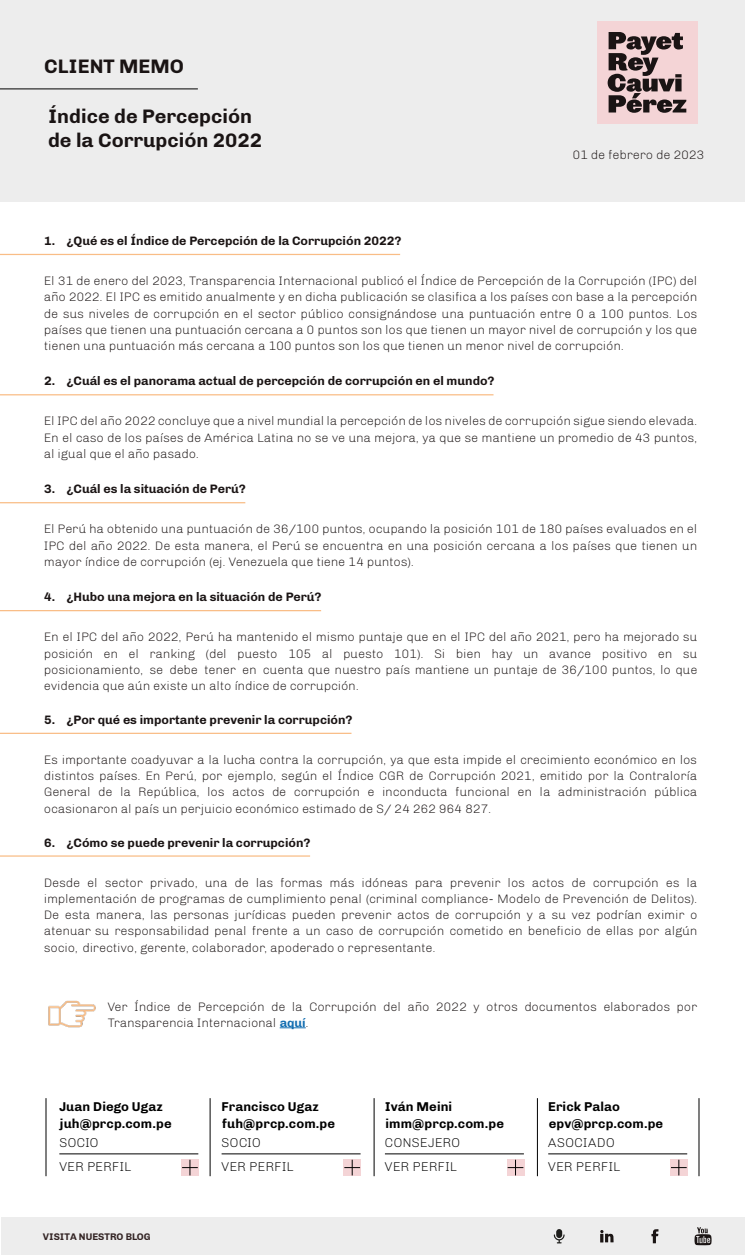
<style>
.page{position:relative;width:745px;height:1255px;background:#fff}
.page>*{position:absolute;margin:0;border:0;box-sizing:border-box;transform-origin:0 0}
.t1{font:700 20px/24px "Chivo";color:#1a1414}
.t2{font:700 13px "Chivo";letter-spacing:.005em;color:#010101}
.t3{font:300 13px/24.4px "Chivo";letter-spacing:.005em;color:#010101}
.t4{font:300 12.5px/16.2px "Chivo";color:#1a1414;text-align:justify}
.t5{font:700 12.5px "Chivo";color:#1a1414}
.t6{font:700 9.88px "Chivo";color:#332424}
.s1{font-weight:700;color:#136eb1}
</style>
<div class="page">
<div style="left:0;top:0;width:744px;height:201px;background:#ededed"></div>
<hr style="left:0;top:89px;width:198px;height:1px;background:#010101">
<hr style="left:0;top:254px;width:400px;height:1px;background:#f9bd86">
<hr style="left:0;top:394px;width:493px;height:1px;background:#f9bd86">
<hr style="left:0;top:502px;width:245px;height:1px;background:#f9bd86">
<hr style="left:0;top:610px;width:321px;height:1px;background:#f9bd86">
<hr style="left:0;top:732px;width:351px;height:2px;background:#f9bd86">
<svg style="left:279px;top:1027px;width:26px;height:1px"></svg>
<hr style="left:0;top:855px;width:310px;height:1px;background:#f9bd86">
<div style="left:597px;top:21px;width:100px;height:103px;background:#f4d4d6"></div>
<svg style="left:607px;top:32px;width:79px;height:81px"></svg>
<div style="left:1px;top:1217px;width:743px;height:38px;background:#ededed"></div>
<svg style="left:600px;top:1230px;width:13px;height:12px"></svg>
<svg style="left:651px;top:1229px;width:7px;height:14px"></svg>
<svg style="left:694px;top:1227px;width:17px;height:18px"></svg>
<svg style="left:553px;top:1229px;width:11px;height:14px"></svg>
<hr style="left:59px;top:1153px;width:139px;height:1px;background:#010101">
<div style="left:181px;top:1159px;width:17px;height:16px;background:#f4d4d6"></div>
<svg style="left:182px;top:1159px;width:16px;height:16px"></svg>
<hr style="left:46px;top:1098px;width:1px;height:78px;background:#010101">
<hr style="left:221px;top:1153px;width:139px;height:1px;background:#010101">
<div style="left:343px;top:1159px;width:17px;height:16px;background:#f4d4d6"></div>
<svg style="left:344px;top:1159px;width:16px;height:16px"></svg>
<hr style="left:373px;top:1098px;width:1px;height:78px;background:#010101">
<hr style="left:384px;top:1153px;width:139px;height:1px;background:#010101">
<svg style="left:507px;top:1159px;width:16px;height:16px"></svg>
<hr style="left:537px;top:1098px;width:1px;height:78px;background:#010101">
<hr style="left:548px;top:1153px;width:138px;height:1px;background:#010101">
<svg style="left:686px;top:1159px;width:1px;height:16px"></svg>
<svg style="left:670px;top:1159px;width:16px;height:16px"></svg>
<hr style="left:698px;top:1098px;width:1px;height:78px;background:#010101">
<hr style="left:210px;top:1098px;width:1px;height:78px;background:#010101">
<img style="left:48px;top:1000px;width:48px;height:28px">
<h1 class="t1" style="left:44px;top:54px;width:141px">CLIENT MEMO</h1>
<h1 class="t1" style="left:48px;top:104px;width:215px">Índice de Percepción de la Corrupción 2022</h1>
<p class="t4" style="left:572px;top:146px;width:133px">01 de febrero de 2023</p>
<p class="t5" style="left:44px;top:233px;width:359px">1. ¿Qué es el Índice de Percepción de la Corrupción 2022?</p>
<p class="t4" style="left:44px;top:273px;width:654px">El 31 de enero del 2023, Transparencia Internacional publicó el Índice de Percepción de la Corrupción (IPC) del año 2022. El IPC es emitido anualmente y en dicha publicación se clasifica a los países con base a la percepción de sus niveles de corrupción en el sector público consignándose una puntuación entre 0 a 100 puntos. Los países que tienen una puntuación cercana a 0 puntos son los que tienen un mayor nivel de corrupción y los que tienen una puntuación más cercana a 100 puntos son los que tienen un menor nivel de corrupción.</p>
<p class="t5" style="left:44px;top:374px;width:452px">2. ¿Cuál es el panorama actual de percepción de corrupción en el mundo?</p>
<p class="t4" style="left:44px;top:413px;width:654px">El IPC del año 2022 concluye que a nivel mundial la percepción de los niveles de corrupción sigue siendo elevada.<br>En el caso de los países de América Latina no se ve una mejora, ya que se mantiene un promedio de 43 puntos, al igual que el año pasado.</p>
<p class="t5" style="left:44px;top:482px;width:203px">3. ¿Cuál es la situación de Perú?</p>
<p class="t4" style="left:44px;top:521px;width:654px">El Perú ha obtenido una puntuación de 36/100 puntos, ocupando la posición 101 de 180 países evaluados en el IPC del año 2022. De esta manera, el Perú se encuentra en una posición cercana a los países que tienen un mayor índice de corrupción (ej. Venezuela que tiene 14 puntos).</p>
<p class="t5" style="left:44px;top:589px;width:279px">4. ¿Hubo una mejora en la situación de Perú?</p>
<p class="t4" style="left:44px;top:629px;width:654px">En el IPC del año 2022, Perú ha mantenido el mismo puntaje que en el IPC del año 2021, pero ha mejorado su posición en el ranking (del puesto 105 al puesto 101). Si bien hay un avance positivo en su posicionamiento, se debe tener en cuenta que nuestro país mantiene un puntaje de 36/100 puntos, lo que evidencia que aún existe un alto índice de corrupción.</p>
<p class="t5" style="left:44px;top:712px;width:310px">5. ¿Por qué es importante prevenir la corrupción?</p>
<p class="t4" style="left:44px;top:751px;width:654px">Es importante coadyuvar a la lucha contra la corrupción, ya que esta impide el crecimiento económico en los distintos países. En Perú, por ejemplo, según el Índice CGR de Corrupción 2021, emitido por la Contraloría General de la República, los actos de corrupción e inconducta funcional en la administración pública ocasionaron al país un perjuicio económico estimado de S/ 24 262 964 827.</p>
<p class="t5" style="left:44px;top:835px;width:268px">6. ¿Cómo se puede prevenir la corrupción?</p>
<p class="t4" style="left:44px;top:874px;width:654px">Desde el sector privado, una de las formas más idóneas para prevenir los actos de corrupción es la implementación de programas de cumplimiento penal (criminal compliance- Modelo de Prevención de Delitos).<br>De esta manera, las personas jurídicas pueden prevenir actos de corrupción y a su vez podrían eximir o atenuar su responsabilidad penal frente a un caso de corrupción cometido en beneficio de ellas por algún socio, directivo, gerente, colaborador, apoderado o representante.</p>
<p class="t4" style="left:108px;top:998px;width:591px">Ver Índice de Percepción de la Corrupción del año 2022 y otros documentos elaborados por<br>Transparencia Internacional <span class="s1">aquí</span>.</p>
<p class="t2" style="left:59px;top:1098px;width:105px">Juan Diego Ugaz</p>
<p class="t3" style="left:59px;top:1130px;width:74px">SOCIO<br>VER PERFIL</p>
<p class="t2" style="left:60px;top:1115px;width:113px">juh@prcp.com.pe</p>
<p class="t6" style="left:43px;top:1230px;width:109px">VISITA NUESTRO BLOG</p>
<p class="t2" style="left:221px;top:1098px;width:99px">Francisco Ugaz</p>
<p class="t3" style="left:221px;top:1130px;width:74px">SOCIO<br>VER PERFIL</p>
<p class="t2" style="left:222px;top:1115px;width:114px">fuh@prcp.com.pe</p>
<p class="t2" style="left:384px;top:1098px;width:69px">Iván Meini</p>
<p class="t3" style="left:384px;top:1130px;width:77px">CONSEJERO<br>VER PERFIL</p>
<p class="t2" style="left:385px;top:1115px;width:120px">imm@prcp.com.pe</p>
<p class="t2" style="left:548px;top:1098px;width:73px">Erick Palao</p>
<p class="t3" style="left:548px;top:1130px;width:74px">ASOCIADO<br>VER PERFIL</p>
<p class="t2" style="left:548px;top:1115px;width:116px">epv@prcp.com.pe</p>
</div>
